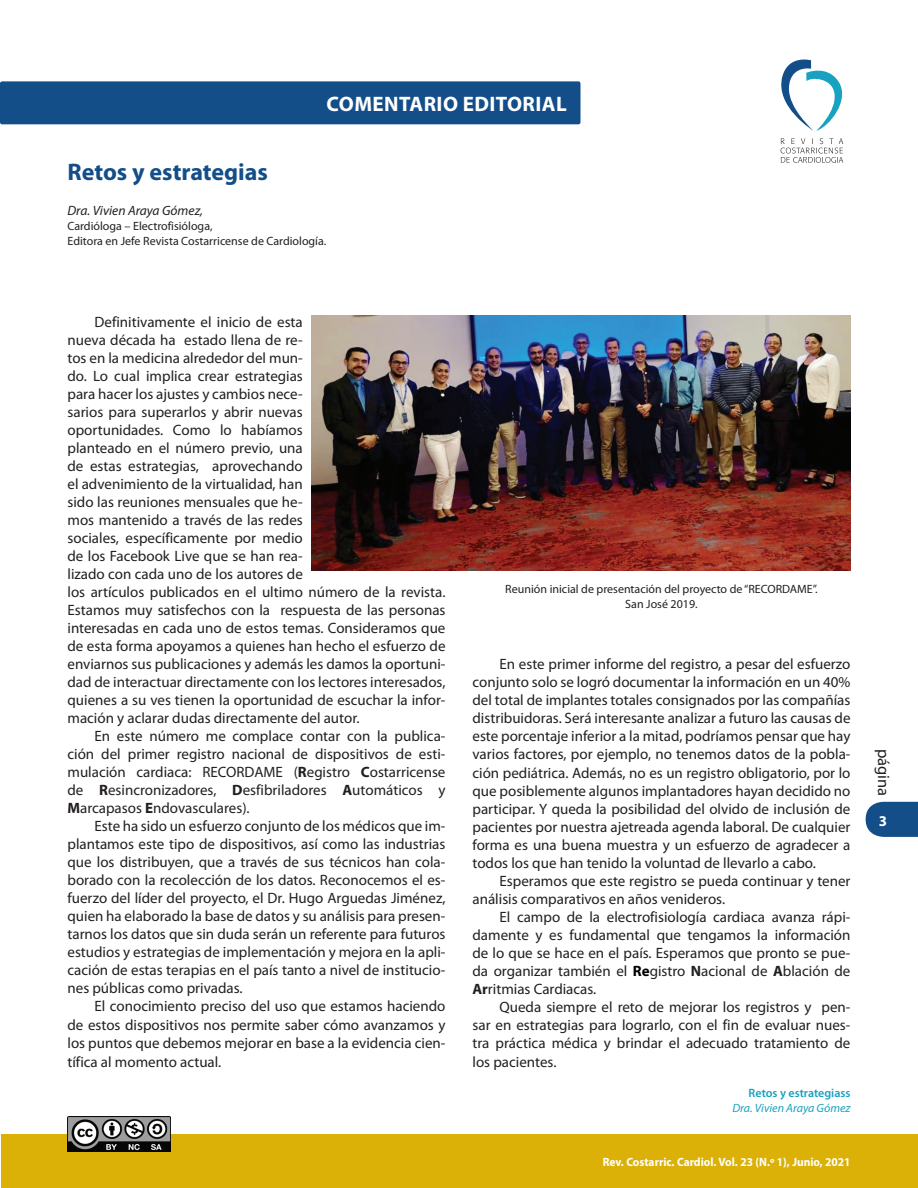
<style>
.page{position:relative;width:918px;height:1188px;background:#fff}
.page>*{position:absolute;margin:0;border:0;box-sizing:border-box;transform-origin:0 0}
._02-Título_Artículo{font:700 24px "Myriad Pro";color:#134e89}
._01-Super_Título{font:700 21px "Myriad Pro";letter-spacing:.02em;color:#fff}
.t1{font:16.5px "Myriad Pro";color:#231f20}
._00-Texto_Normal{font:15px/18px "Myriad Pro";color:#231f20;text-align:justify}
.t2{font:700 15px "Myriad Pro";color:#fff}
._03-Autores_Artículo{font:italic 13.5px "Myriad Pro";color:#231f20}
._08_1-Pie_de_página{font:600 12.15px "Myriad Pro";color:#18a1c1}
._03_1-Referencias_Au{font:12px "Myriad Pro";color:#231f20}
._16-Pie_de_Figura{font:12px "Myriad Pro";color:#231f20}
.t3{font:700 12px "Myriad Pro";color:#fff;scale:.95 1}
._09_1-Pie_de_página{font:italic 12px "Myriad Pro";color:#18a1c1}
.s1{font-weight:700}
.s2{font-weight:700;color:#000}
</style>
<div class="page">
<svg style="left:866px;top:801px;width:52px;height:36px;background:#265c92"></svg>
<div style="left:1px;top:1134px;width:917px;height:54px;background:#dbb108"></div>
<img style="left:68px;top:1116px;width:102px;height:36px">
<div style="left:0;top:81px;width:580px;height:43px;background:#134e89;border-radius:2px"></div>
<svg style="left:781px;top:138px;width:62px;height:25px"></svg>
<svg style="left:781px;top:59px;width:62px;height:72px"></svg>
<img style="left:312px;top:316px;width:538px;height:255px">
<p class="_01-Super_Título" style="left:327px;top:90px;width:242px">COMENTARIO EDITORIAL</p>
<p class="_02-Título_Artículo" style="left:68px;top:156px;width:202px">Retos y estrategias</p>
<p class="_03-Autores_Artículo" style="left:68px;top:202px;width:137px">Dra. Vivien Araya Gómez,</p>
<p class="_03_1-Referencias_Au" style="left:68px;top:218px;width:147px">Cardióloga – Electrofisióloga,</p>
<p class="_03_1-Referencias_Au" style="left:68px;top:233px;width:260px">Editora en Jefe Revista Costarricense de Cardiología.</p>
<p class="_00-Texto_Normal" style="left:68px;top:313px;width:380px;text-align:left;text-indent:27px">Definitivamente el inicio de esta<br>nueva década ha estado llena de re-<br>tos en la medicina alrededor del mun-<br>do. Lo cual implica crear estrategias<br>para hacer los ajustes y cambios nece-<br>sarios para superarlos y abrir nuevas<br>oportunidades. Como lo habíamos<br>planteado en el número previo, una<br>de estas estrategias, aprovechando<br>el advenimiento de la virtualidad, han<br>sido las reuniones mensuales que he-<br>mos mantenido a través de las redes<br>sociales, específicamente por medio<br>de los Facebook Live que se han rea-<br>lizado con cada uno de los autores de<br>los artículos publicados en el ultimo número de la revista.<br>Estamos muy satisfechos con la respuesta de las personas interesadas en cada uno de estos temas. Consideramos que de esta forma apoyamos a quienes han hecho el esfuerzo de enviarnos sus publicaciones y además les damos la oportuni&shy;dad de interactuar directamente con los lectores interesados, quienes a su ves tienen la oportunidad de escuchar la infor&shy;mación y aclarar dudas directamente del autor.</p>
<p class="_00-Texto_Normal" style="left:68px;top:727px;width:380px;text-indent:27px">En este número me complace contar con la publica&shy;ción del primer registro nacional de dispositivos de esti&shy;mulación cardiaca: RECORDAME (<span class="s1">R</span>egistro <span class="s1">C</span>ostarricense de <span class="s1">R</span>esincronizadores, <span class="s1">D</span>esfibriladores <span class="s1">A</span>utomáticos y <span class="s1">M</span>arcapasos <span class="s1">E</span>ndovasculares).</p>
<p class="_00-Texto_Normal" style="left:68px;top:817px;width:380px;text-indent:27px">Este ha sido un esfuerzo conjunto de los médicos que im&shy;plantamos este tipo de dispositivos, así como las industrias que los distribuyen, que a través de sus técnicos han cola&shy;borado con la recolección de los datos. Reconocemos el es&shy;fuerzo del líder del proyecto, el Dr. Hugo Arguedas Jiménez, quien ha elaborado la base de datos y su análisis para presen&shy;tarnos los datos que sin duda serán un referente para futuros estudios y estrategias de implementación y mejora en la apli&shy;cación de estas terapias en el país tanto a nivel de institucio&shy;nes públicas como privadas.</p>
<p class="_00-Texto_Normal" style="left:68px;top:997px;width:380px;line-height:18.5px;text-indent:27px">El conocimiento preciso del uso que estamos haciendo de estos dispositivos nos permite saber cómo avanzamos y los puntos que debemos mejorar en base a la evidencia cien&shy;tífica al momento actual.</p>
<p class="_16-Pie_de_Figura" style="left:505px;top:582px;width:314px">Reunión inicial de presentación del proyecto de “RECORDAME”.</p>
<p class="_16-Pie_de_Figura" style="left:625px;top:597px;width:74px">San José 2019.</p>
<p class="_00-Texto_Normal" style="left:472px;top:655px;width:380px;text-indent:27px">En este primer informe del registro, a pesar del esfuerzo conjunto solo se logró documentar la información en un 40% del total de implantes totales consignados por las compañías distribuidoras. Será interesante analizar a futuro las causas de este porcentaje inferior a la mitad, podríamos pensar que hay varios factores, por ejemplo, no tenemos datos de la pobla&shy;ción pediátrica. Además, no es un registro obligatorio, por lo que posiblemente algunos implantadores hayan decidido no participar. Y queda la posibilidad del olvido de inclusión de pacientes por nuestra ajetreada agenda laboral. De cualquier forma es una buena muestra y un esfuerzo de agradecer a todos los que han tenido la voluntad de llevarlo a cabo.</p>
<p class="_00-Texto_Normal" style="left:472px;top:872px;width:379px;text-indent:27px">Esperamos que este registro se pueda continuar y tener análisis comparativos en años venideros.</p>
<p class="_00-Texto_Normal" style="left:472px;top:908px;width:380px;text-indent:27px">El campo de la electrofisiología cardiaca avanza rápi&shy;damente y es fundamental que tengamos la información de lo que se hace en el país. Esperamos que pronto se pue&shy;da organizar también el <span class="s2">Re</span>gistro <span class="s1">N</span>acional de <span class="s1">A</span>blación de <span class="s1">Ar</span>ritmias Cardiacas.</p>
<p class="_00-Texto_Normal" style="left:472px;top:998px;width:380px;text-indent:27px">Queda siempre el reto de mejorar los registros y pen&shy;sar en estrategias para lograrlo, con el fin de evaluar nues&shy;tra práctica médica y brindar el adecuado tratamiento de los pacientes.</p>
<p class="_08_1-Pie_de_página" style="left:749px;top:1085px;width:103px">Retos y estrategiass</p>
<p class="_09_1-Pie_de_página" style="left:732px;top:1101px;width:120px">Dra. Vivien Araya Gómez</p>
<p class="t3" style="left:603px;top:1154px;width:262px">Rev. Costarric. Cardiol. Vol. 23 (N.º 1), Junio, 2021</p>
<p class="t1" style="left:894px;top:749px;width:49px;rotate:90deg">página</p>
<p class="t2" style="left:879px;top:811px;width:10px">3</p>
</div>
